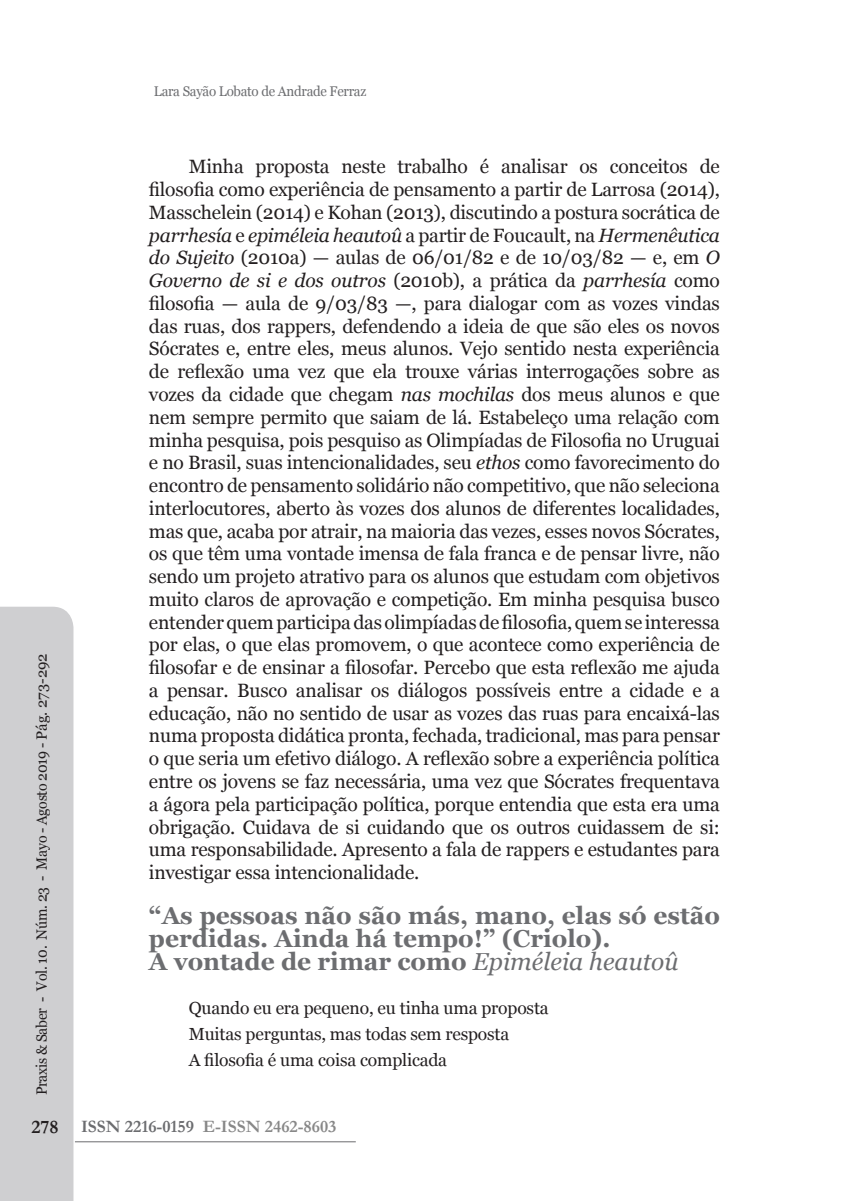
<style>
.page{position:relative;width:859px;height:1201px;background:#fff}
.page>*{position:absolute;margin:0;border:0;box-sizing:border-box;transform-origin:0 0}
.t1{font:700 24.5px/22.8px "Georgia";color:#6c6d70}
.t2{font:19.25px/22.8px "Georgia";letter-spacing:-.01em;color:#231f20;text-align:justify}
.t3{font:17.5px/25.9px "Georgia";letter-spacing:-.01em;color:#231f20}
.t4{font:600 17.5px "Garamond";color:#888}
.t5{font:14.88px "Georgia";letter-spacing:-.02em;color:#231f20;scale:.95 1}
.t6{font:14px "Georgia";letter-spacing:-.02em;color:#6c6d70;scale:.95 1}
.s1{font-style:italic}
.s2{font-weight:400;font-style:italic}
.s3{font-size:19.25px;color:#231f20}
.s4{color:#6c6d70}
</style>
<div class="page">
<div style="left:0;top:606px;width:73px;height:594px;background:#cfcfd1"></div>
<hr style="left:75px;top:1141px;width:280px;height:1px;background:#6c6c6e">
<p class="t6" style="left:154px;top:82px;width:225px">Lara Sayão Lobato de Andrade Ferraz</p>
<p class="t2" style="left:149px;top:156px;width:572px;text-indent:40px">Minha proposta neste trabalho é analisar os conceitos de filosofia como experiência de pensamento a partir de Larrosa (2014), Masschelein (2014) e Kohan (2013), discutindo a postura socrática de <span class="s1">parrhesía</span> e <span class="s1">epiméleia heautoû</span> a partir de Foucault, na <span class="s1">Hermenêutica do Sujeito</span> (2010a) — aulas de 06/01/82 e de 10/03/82 — e, em <span class="s1">O Governo de si e dos outros</span> (2010b), a prática da <span class="s1">parrhesía</span> como filosofia — aula de 9/03/83 —, para dialogar com as vozes vindas das ruas, dos rappers, defendendo a ideia de que são eles os novos Sócrates e, entre eles, meus alunos. Vejo sentido nesta experiência de reflexão uma vez que ela trouxe várias interrogações sobre as vozes da cidade que chegam <span class="s1">nas mochilas</span> dos meus alunos e que nem sempre permito que saiam de lá. Estabeleço uma relação com minha pesquisa, pois pesquiso as Olimpíadas de Filosofia no Uruguai e no Brasil, suas intencionalidades, seu <span class="s1">ethos</span> como favorecimento do encontro de pensamento solidário não competitivo, que não seleciona interlocutores, aberto às vozes dos alunos de diferentes localidades, mas que, acaba por atrair, na maioria das vezes, esses novos Sócrates, os que têm uma vontade imensa de fala franca e de pensar livre, não sendo um projeto atrativo para os alunos que estudam com objetivos muito claros de aprovação e competição. Em minha pesquisa busco entender quem participa das olimpíadas de filosofia, quem se interessa por elas, o que elas promovem, o que acontece como experiência de filosofar e de ensinar a filosofar. Percebo que esta reflexão me ajuda a pensar. Busco analisar os diálogos possíveis entre a cidade e a educação, não no sentido de usar as vozes das ruas para encaixá-las numa proposta didática pronta, fechada, tradicional, mas para pensar o que seria um efetivo diálogo. A reflexão sobre a experiência política entre os jovens se faz necessária, uma vez que Sócrates frequentava a ágora pela participação política, porque entendia que esta era uma obrigação. Cuidava de si cuidando que os outros cuidassem de si: uma responsabilidade. Apresento a fala de rappers e estudantes para investigar essa intencionalidade.</p>
<p class="t1" style="left:149px;top:904px;width:572px">“As pessoas não são más, mano, elas só estão perdidas. Ainda há tempo!” (Criolo).<br>A vontade de rimar como <span class="s2">Epiméleia heautoû</span></p>
<p class="t3" style="left:189px;top:995px;width:361px">Quando eu era pequeno, eu tinha uma proposta<br>Muitas perguntas, mas todas sem resposta<br>A filosofia é uma coisa complicada</p>
<p class="t5" style="left:33px;top:1095px;width:467px;rotate:-90deg">Praxis &amp; Saber - Vol. 10. Núm. 23 - Mayo - Agosto 2019 - Pág. 273-292</p>
<p class="t4" style="left:31px;top:1114px;width:306px"><span class="s3">278</span> <span class="s4">ISSN 2216-0159</span> E-ISSN 2462-8603</p>
</div>
